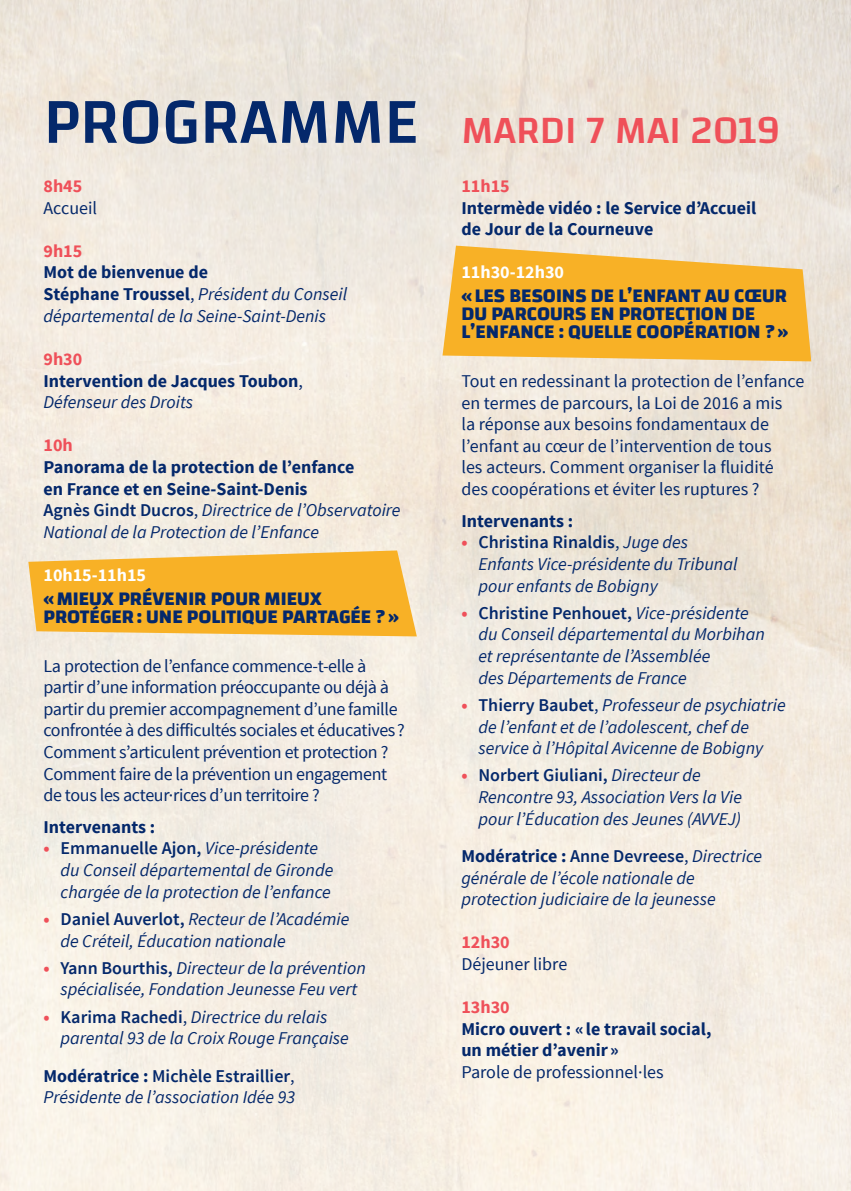
<style>
.page{position:relative;width:851px;height:1191px;background:#fff}
.page>*{position:absolute;margin:0;border:0;box-sizing:border-box;transform-origin:0 0}
.t1{font:500 40px "Changa";color:#ef5059}
.t2{font:700 20px/18px "Changa";color:#04286b}
.t3{font:italic 18px/21.6px "Source Sans Pro";color:#04286b}
.t4{font:700 18px/21.6px "Source Sans Pro";color:#04286b}
.t5{font:18px/21.6px "Source Sans Pro";letter-spacing:-.02em;color:#04286b}
.t6{font:18px/21.6px "Source Sans Pro";color:#04286b}
.t7{font:700 18px "Source Sans Pro";color:#ef5059}
.t8{font:700 18px "Source Sans Pro";color:#fff}
.s1{font-size:66.6px;color:#04286b}
.s2{font-weight:700;font-style:normal}
.s3{font-style:normal}
.s4{color:#ef5059}
.s5{font-weight:400}
.s6{font-weight:400;font-style:italic}
.s7{font-weight:600}
.s8{font-weight:700;font-style:normal;color:#ef5059}
.s9{font-weight:600;font-style:normal}
</style>
<div class="page">
<svg style="left:442px;top:246px;width:369px;height:115px;background:#f6b941"></svg>
<svg style="left:28px;top:550px;width:389px;height:86px;background:#f7b83e"></svg>
<h1 class="t1" style="left:43px;top:106px;width:737px"><span class="s1">PROGRAMME</span> MARDI 7 MAI 2019</h1>
<p class="t7" style="left:43px;top:174px;width:40px">8h45</p>
<p class="t6" style="left:43px;top:197px;width:55px">Accueil</p>
<p class="t7" style="left:43px;top:239px;width:40px">9h15</p>
<p class="t3" style="left:43px;top:262px;width:305px"><span class="s2">Mot de bienvenue de<br>Stéphane Troussel</span><span class="s3">,</span> Président du Conseil départemental de la Seine-Saint-Denis</p>
<p class="t4" style="left:43px;top:349px;width:261px"><span class="s4">9h30<br></span>Intervention de Jacques Toubon<span class="s5">,<br></span><span class="s6">Défenseur des Droits</span></p>
<p class="t7" style="left:43px;top:434px;width:31px">10h</p>
<p class="t4" style="left:43px;top:457px;width:358px">Panorama de la protection de l’enfance<br>en France et en Seine-Saint-Denis<br><span class="s7">Agnès Gindt Ducros</span><span class="s5">,</span> <span class="s6">Directrice de l’Observatoire National de la Protection de l’Enfance</span></p>
<p class="t8" style="left:43px;top:563px;width:104px">10h15-11h15</p>
<p class="t2" style="left:43px;top:589px;width:357px">«MIEUX PRÉVENIR POUR MIEUX<br>PROTÉGER: UNE POLITIQUE PARTAGÉE ?»</p>
<p class="t5" style="left:43px;top:655px;width:362px">La protection de l’enfance commence-t-elle à partir d’une information préoccupante ou déjà à partir du premier accompagnement d’une famille confrontée à des difficultés sociales et éducatives?<br>Comment s’articulent prévention et protection ?<br>Comment faire de la prévention un engagement de tous les acteur·rices d’un territoire ?</p>
<p class="t4" style="left:43px;top:816px;width:113px">Intervenants :</p>
<p class="t3" style="left:60px;top:837px;width:274px;text-indent:-17px"><span class="s8">•</span> <span class="s9">Emmanuelle Ajon,</span> Vice-présidente du Conseil départemental de Gironde chargée de la protection de l’enfance</p>
<p class="t3" style="left:60px;top:908px;width:290px;text-indent:-17px"><span class="s8">•</span> <span class="s9">Daniel Auverlot,</span> Recteur de l’Académie de Créteil, Éducation nationale</p>
<p class="t3" style="left:43px;top:957px;width:324px;text-align:center"><span class="s8">•</span> <span class="s9">Yann Bourthis,</span> Directeur de la prévention spécialisée, Fondation Jeunesse Feu vert</p>
<p class="t3" style="left:60px;top:1006px;width:290px;text-indent:-17px"><span class="s8">•</span> <span class="s9">Karima Rachedi</span><span class="s3">,</span> Directrice du relais parental 93 de la Croix Rouge Française</p>
<p class="t3" style="left:43px;top:1064px;width:253px"><span class="s2">Modératrice :</span> <span class="s9">Michèle Estraillier</span><span class="s3">,<br></span>Présidente de l’association Idée 93</p>
<p class="t7" style="left:461px;top:174px;width:50px">11h15</p>
<p class="t4" style="left:461px;top:197px;width:296px">Intermède vidéo : le Service d’Accueil de Jour de la Courneuve</p>
<p class="t8" style="left:461px;top:261px;width:104px">11h30-12h30</p>
<p class="t2" style="left:461px;top:286px;width:328px">«LES BESOINS DE L’ENFANT AU CŒUR<br>DU PARCOURS EN PROTECTION DE<br>L’ENFANCE : QUELLE COOPÉRATION ?»</p>
<p class="t6" style="left:461px;top:370px;width:344px">Tout en redessinant la protection de l’enfance en termes de parcours, la Loi de 2016 a mis<br>la réponse aux besoins fondamentaux de l’enfant au cœur de l’intervention de tous<br>les acteurs. Comment organiser la fluidité des coopérations et éviter les ruptures ?</p>
<p class="t4" style="left:461px;top:510px;width:113px">Intervenants :</p>
<p class="t3" style="left:478px;top:531px;width:260px;text-indent:-17px"><span class="s8">•</span> <span class="s9">Christina Rinaldis</span><span class="s3">,</span> Juge des<br>Enfants Vice-présidente du Tribunal pour enfants de Bobigny</p>
<p class="t3" style="left:478px;top:602px;width:288px;text-indent:-17px"><span class="s8">•</span> <span class="s9">Christine Penhouet,</span> Vice-présidente du Conseil départemental du Morbihan et représentante de l’Assemblée<br>des Départements de France</p>
<p class="t3" style="left:478px;top:694px;width:309px;text-indent:-17px"><span class="s8">•</span> <span class="s9">Thierry Baubet</span><span class="s3">,</span> Professeur de psychiatrie de l’enfant et de l’adolescent, chef de service à l’Hôpital Avicenne de Bobigny</p>
<p class="t3" style="left:478px;top:764px;width:265px;text-indent:-17px"><span class="s8">•</span> <span class="s9">Norbert Giuliani,</span> Directeur de<br>Rencontre 93, Association Vers la Vie pour l’Éducation des Jeunes (AVVEJ)</p>
<p class="t3" style="left:461px;top:845px;width:302px"><span class="s2">Modératrice :</span> <span class="s9">Anne Devreese</span><span class="s3">,</span> Directrice générale de l’école nationale de protection judiciaire de la jeunesse</p>
<p class="t7" style="left:461px;top:930px;width:50px">12h30</p>
<p class="t6" style="left:461px;top:953px;width:107px">Déjeuner libre</p>
<p class="t7" style="left:461px;top:995px;width:50px">13h30</p>
<p class="t4" style="left:461px;top:1018px;width:251px">Micro ouvert : « le travail social, un métier d’avenir »</p>
<p class="t6" style="left:461px;top:1061px;width:204px">Parole de professionnel·les</p>
</div>
